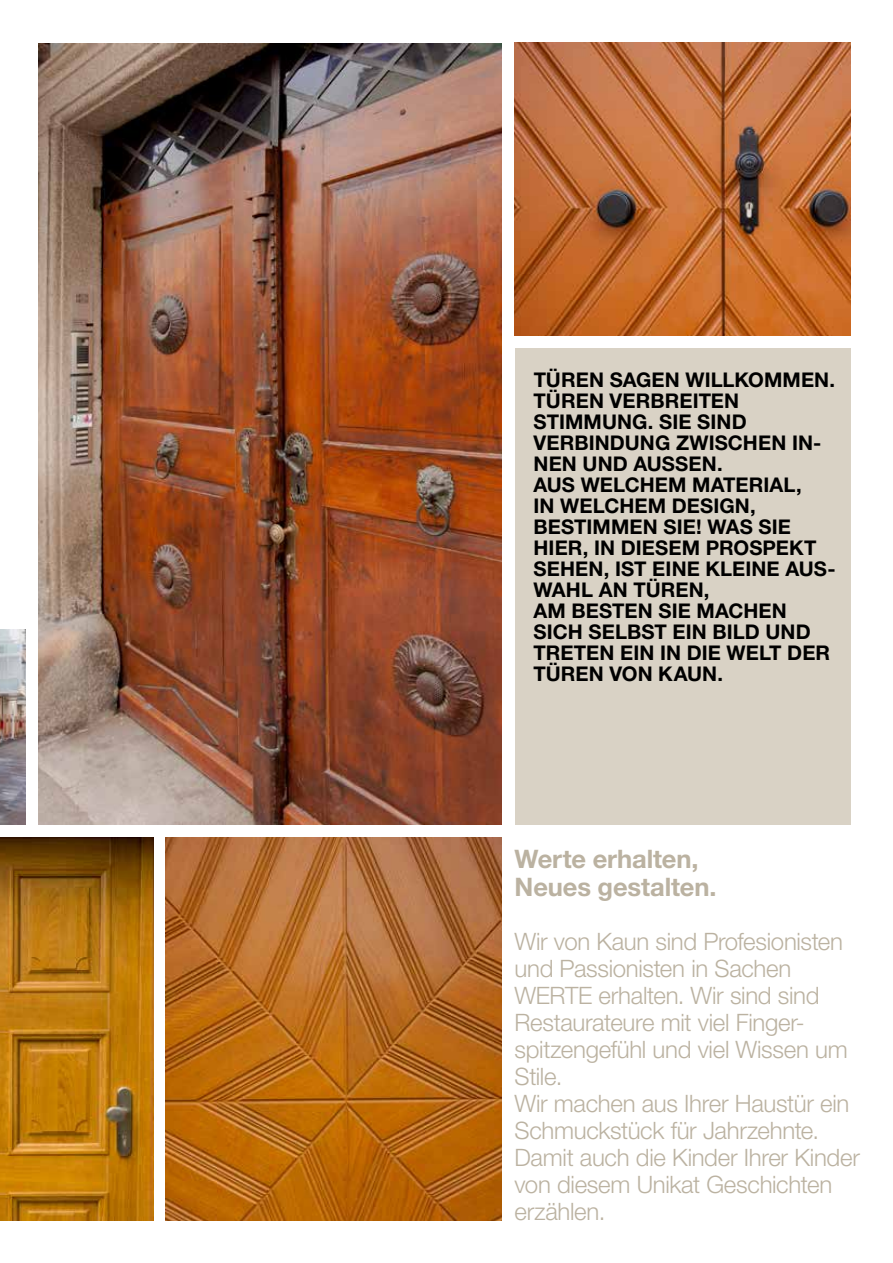
<style>
.page{position:relative;width:893px;height:1263px;background:#fff}
.page>*{position:absolute;margin:0;border:0;box-sizing:border-box;transform-origin:0 0}
.t1{font:700 25.5px/28.5px "Helvetica Neue LT Pro";letter-spacing:-.005em;color:#bbb2a1}
.t2{font:300 24px/27px "Helvetica Neue LT Pro";letter-spacing:-.015em;color:#bbb2a1}
.t3{font:700 20.25px/21px "Helvetica Neue LT Pro";letter-spacing:.005em;color:#000}
</style>
<div class="page">
<div style="left:514px;top:349px;width:336px;height:476px;background:#d9d2c5"></div>
<img style="left:514px;top:43px;width:336px;height:293px">
<img style="left:38px;top:44px;width:464px;height:781px">
<img style="left:0;top:838px;width:153px;height:382px">
<img style="left:166px;top:838px;width:336px;height:382px">
<img style="left:0;top:629px;width:26px;height:196px">
<p class="t3" style="left:534px;top:368px;width:28px">TÜREN</p>
<p class="t3" style="left:610px;top:368px;width:15px">SAGEN</p>
<p class="t3" style="left:686px;top:368px;width:151px">WILLKOMMEN.</p>
<p class="t3" style="left:534px;top:389px;width:28px">TÜREN</p>
<p class="t3" style="left:534px;top:389px;width:180px;text-indent:76px">VERBREITEN<br>STIMMUNG</p>
<p class="t3" style="left:648px;top:410px;width:100px">. SIE SIND</p>
<p class="t3" style="left:534px;top:431px;width:15px">VER</p>
<p class="t3" style="left:574px;top:431px;width:66px">BINDUNG</p>
<p class="t3" style="left:676px;top:431px;width:82px">ZWISCHEN</p>
<p class="t3" style="left:792px;top:431px;width:31px">IN-</p>
<p class="t3" style="left:534px;top:452px;width:15px">NEN</p>
<p class="t3" style="left:533px;top:452px;width:191px;text-indent:49px">UND AUSSEN.<br>AUS WELCHEM MATER</p>
<p class="t3" style="left:763px;top:473px;width:40px">IAL,</p>
<p class="t3" style="left:533px;top:494px;width:153px">IN WELCHEM DES</p>
<p class="t3" style="left:713px;top:494px;width:44px">IGN,</p>
<p class="t3" style="left:533px;top:515px;width:28px">BEST</p>
<p class="t3" style="left:533px;top:515px;width:257px;text-indent:53px">IMMEN SIE! WAS SIE<br>HIER, IN DIESE</p>
<p class="t3" style="left:682px;top:536px;width:82px">M PROSPEKT</p>
<p class="t3" style="left:533px;top:557px;width:15px">SEHEN</p>
<p class="t3" style="left:604px;top:557px;width:233px">, IST EINE KLEINE AUS-</p>
<p class="t3" style="left:533px;top:578px;width:17px">WAH</p>
<p class="t3" style="left:581px;top:578px;width:80px">L AN TÜREN</p>
<p class="t3" style="left:704px;top:578px;width:7px">,</p>
<p class="t3" style="left:533px;top:599px;width:67px">AM BESTEN</p>
<p class="t3" style="left:533px;top:599px;width:279px;text-indent:125px">SIE MACHEN<br>SICH SELBST EIN BILD UND<br>TRETEN</p>
<p class="t3" style="left:620px;top:641px;width:197px">EIN IN DIE WELT DER</p>
<p class="t3" style="left:533px;top:662px;width:28px">TÜREN</p>
<p class="t3" style="left:609px;top:662px;width:115px">VON KAUN.</p>
<p class="t1" style="left:514px;top:844px;width:203px">WERTE ERHALTEN,<br>NEUES GESTALTEN.</p>
<p class="t2" style="left:514px;top:928px;width:347px">Wir von Kaun sind Profesionisten und Passionisten in Sachen<br>WERTE erhalten. Wir sind sind<br>Restaurateure mit viel Finger&shy;spitzengefühl und viel Wissen um<br>Stile.<br>Wir machen aus Ihrer Haustür ein<br>Schmuckstück für Jahrzehnte.<br>Damit auch die Kinder Ihrer Kinder von diesem Unikat Geschichten erzählen.</p>
</div>
